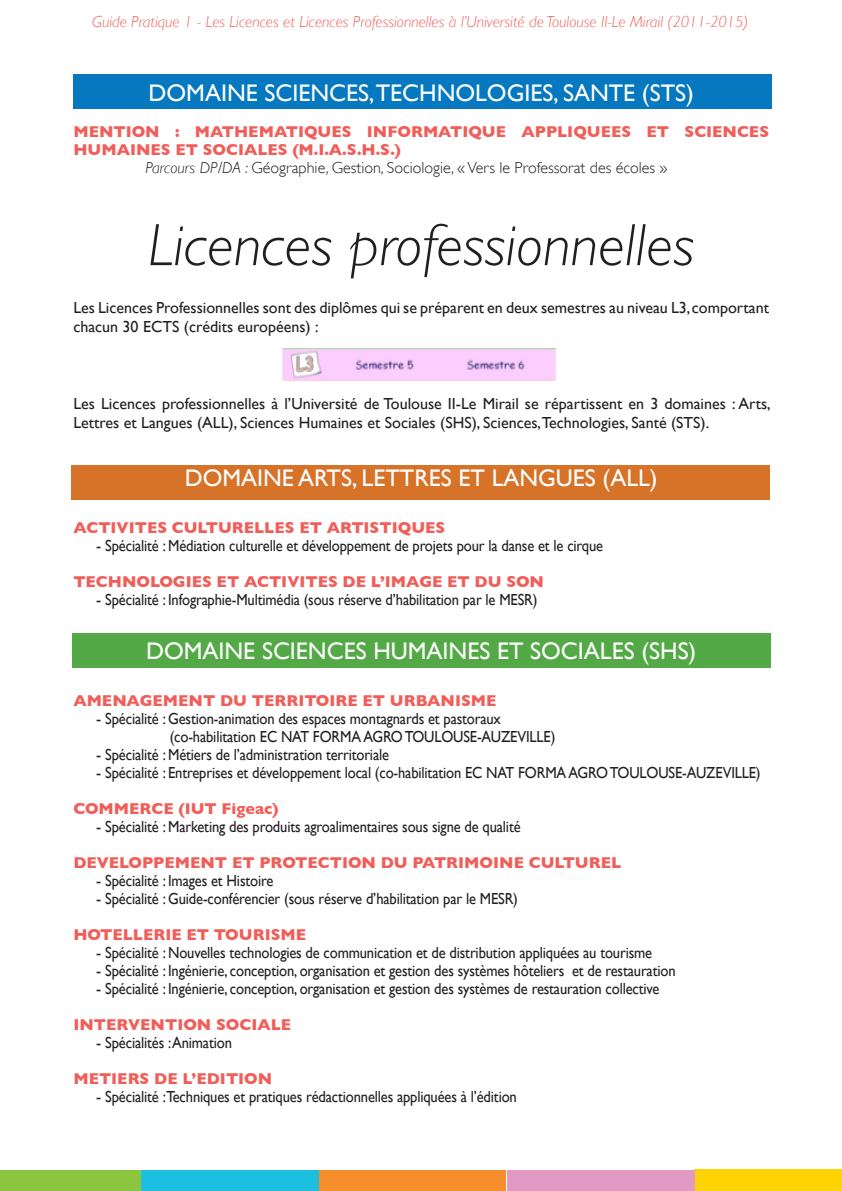
<style>
.page{position:relative;width:842px;height:1191px;background:#fff}
.page>*{position:absolute;margin:0;border:0;box-sizing:border-box;transform-origin:0 0}
.t1{font:italic 300 60px "Gill Sans";color:#231f20}
.t2{font:24px "Gill Sans";color:#fff}
.t3{font:16px/19.2px "Gill Sans";letter-spacing:-.01em;color:#231f20}
.t4{font:700 16px/18px "Gill Sans";color:#f15e59}
.t5{font:italic 300 16px "Gill Sans";color:#f15e59}
.t6{font:300 16px "Gill Sans";color:#231f20}
.t7{font:16px "Gill Sans";letter-spacing:-.01em;color:#231f20;scale:.91 1}
.s1{font-style:italic}
</style>
<div class="page">
<div style="left:73px;top:634px;width:698px;height:34px;background:#52a946"></div>
<div style="left:71px;top:465px;width:698px;height:34px;background:#d67329"></div>
<div style="left:73px;top:75px;width:698px;height:34px;background:#0578bf"></div>
<div style="left:694px;top:1169px;width:148px;height:22px;background:#fed304"></div>
<div style="left:507px;top:1170px;width:187px;height:21px;background:#e29ac4"></div>
<div style="left:318px;top:1170px;width:188px;height:21px;background:#f68e2c"></div>
<div style="left:141px;top:1170px;width:177px;height:21px;background:#1cbfdf"></div>
<div style="left:0;top:1170px;width:141px;height:21px;background:#8bc63e"></div>
<img style="left:282px;top:349px;width:275px;height:31px">
<p class="t5" style="left:92px;top:13px;width:658px">Guide Pratique 1 - Les Licences et Licences Professionnelles à l’Université de Toulouse II-Le Mirail (2011-2015)</p>
<p class="t2" style="left:149px;top:79px;width:547px">DOMAINE SCIENCES,TECHNOLOGIES, SANTE (STS)</p>
<p class="t4" style="left:73px;top:123px;width:697px">MENTION : MATHEMATIQUES INFORMATIQUE APPLIQUEES ET SCIENCES<br>HUMAINES ET SOCIALES (M.I.A.S.H.S.)</p>
<p class="t6" style="left:145px;top:159px;width:524px"><span class="s1">Parcours DP/DA :</span> Géographie, Gestion, Sociologie, « Vers le Professorat des écoles »</p>
<p class="t1" style="left:148px;top:211px;width:547px">Licences professionnelles</p>
<p class="t3" style="left:73px;top:298px;width:697px">Les Licences Professionnelles sont des diplômes qui se préparent en deux semestres au niveau L3, comportant chacun 30 ECTS (crédits européens) :</p>
<p class="t3" style="left:73px;top:394px;width:699px">Les Licences professionnelles à l’Université de Toulouse II-Le Mirail se répartissent en 3 domaines : Arts,<br>Lettres et Langues (ALL), Sciences Humaines et Sociales (SHS), Sciences,Technologies, Santé (STS).</p>
<p class="t2" style="left:185px;top:464px;width:474px">DOMAINE ARTS, LETTRES ET LANGUES (ALL)</p>
<p class="t4" style="left:73px;top:518px;width:373px">ACTIVITES CULTURELLES ET ARTISTIQUES</p>
<p class="t3" style="left:96px;top:535px;width:509px">- Spécialité : Médiation culturelle et développement de projets pour la danse et le cirque</p>
<p class="t4" style="left:73px;top:572px;width:472px">TECHNOLOGIES ET ACTIVITES DE L’IMAGE ET DU SON</p>
<p class="t3" style="left:96px;top:589px;width:443px">- Spécialité : Infographie-Multimédia (sous réserve d’habilitation par le MESR)</p>
<p class="t2" style="left:146px;top:636px;width:552px">DOMAINE SCIENCES HUMAINES ET SOCIALES (SHS)</p>
<p class="t4" style="left:73px;top:691px;width:425px">AMENAGEMENT DU TERRITOIRE ET URBANISME</p>
<p class="t3" style="left:96px;top:708px;width:406px">- Spécialité : Gestion-animation des espaces montagnards et pastoraux</p>
<p class="t7" style="left:170px;top:727px;width:425px">(co-habilitation EC NAT FORMA AGRO TOULOUSE-AUZEVILLE)</p>
<p class="t3" style="left:96px;top:744px;width:295px">- Spécialité : Métiers de l’administration territoriale</p>
<p class="t3" style="left:96px;top:762px;width:666px">- Spécialité : Entreprises et développement local (co-habilitation EC NAT FORMA AGRO TOULOUSE-AUZEVILLE)</p>
<p class="t4" style="left:73px;top:799px;width:207px">COMMERCE (IUT Figeac)</p>
<p class="t3" style="left:96px;top:816px;width:426px">- Spécialité : Marketing des produits agroalimentaires sous signe de qualité</p>
<p class="t4" style="left:73px;top:853px;width:549px">DEVELOPPEMENT ET PROTECTION DU PATRIMOINE CULTUREL</p>
<p class="t3" style="left:96px;top:870px;width:179px">- Spécialité : Images et Histoire</p>
<p class="t3" style="left:96px;top:888px;width:423px">- Spécialité : Guide-conférencier (sous réserve d’habilitation par le MESR)</p>
<p class="t4" style="left:73px;top:925px;width:234px">HOTELLERIE ET TOURISME</p>
<p class="t3" style="left:96px;top:942px;width:558px">- Spécialité : Nouvelles technologies de communication et de distribution appliquées au tourisme</p>
<p class="t3" style="left:96px;top:960px;width:581px">- Spécialité : Ingénierie, conception, organisation et gestion des systèmes hôteliers et de restauration</p>
<p class="t3" style="left:96px;top:978px;width:565px">- Spécialité : Ingénierie, conception, organisation et gestion des systèmes de restauration collective</p>
<p class="t4" style="left:73px;top:1015px;width:219px">INTERVENTION SOCIALE</p>
<p class="t3" style="left:96px;top:1032px;width:137px">- Spécialités :Animation</p>
<p class="t4" style="left:73px;top:1069px;width:200px">METIERS DE L’EDITION</p>
<p class="t3" style="left:96px;top:1086px;width:422px">- Spécialité :Techniques et pratiques rédactionnelles appliquées à l’édition</p>
</div>
